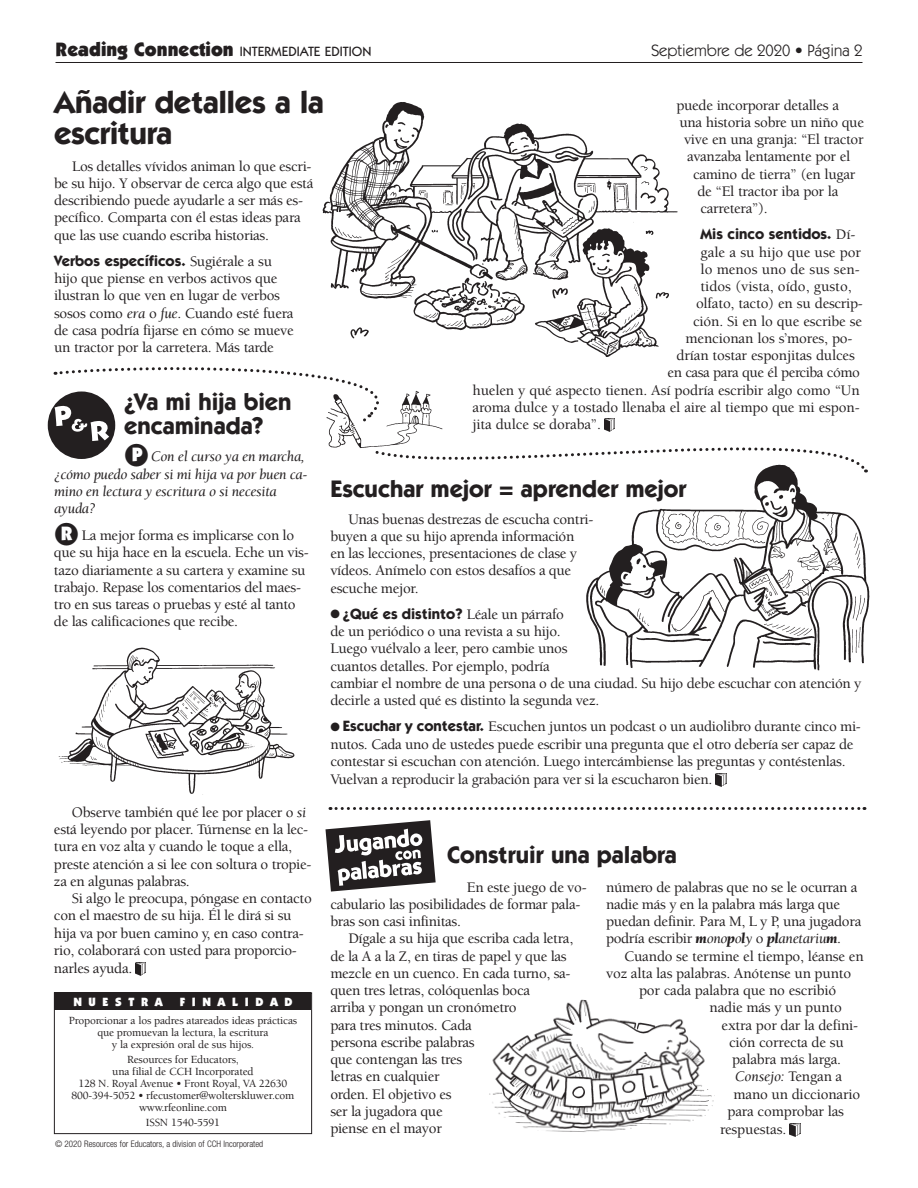
<style>
.page{position:relative;width:918px;height:1188px;background:#fff}
.page>*{position:absolute;margin:0;border:0;box-sizing:border-box;transform-origin:0 0}
.t1{font:700 31.5px/31.5px "ITC Kabel Std";letter-spacing:-.01em;color:#231f20}
.t2{font:700 24px/24px "ITC Kabel Std";color:#231f20}
.t3{font:16.5px "ITC Kabel Std";color:#231f20}
.t4{font:500 15px/17.2px "Berkeley Std";letter-spacing:-.02em;color:#231f20}
.t5{font:italic 15px/17.2px "Berkeley Std";letter-spacing:-.02em;color:#231f20}
.t6{font:500 15px "Berkeley Std";color:#231f20}
.t7{font:700 15px "ITC Kabel Std";color:#231f20}
.t8{font:500 13.5px "ITC Kabel Std";color:#231f20}
.t9{font:900 12px "ITC Kabel Std";letter-spacing:.55em;color:#fff}
.t10{font:500 11.25px/12px "Berkeley Std";letter-spacing:-.015em;color:#231f20;text-align:center}
.t11{font:300 condensed 9px "Helvetica Neue";color:#231f20}
.s1{font-weight:900;font-size:19.5px}
.s2{font-family:"ITC Kabel Std";font-weight:700}
.s3{font-weight:400;font-style:italic}
.s4{font-family:"Berkeley Std";font-weight:500}
.s5{font-family:"ITC Kabel Std";font-weight:900;font-style:normal;font-size:19.5px;color:#fff}
.s6{font-family:"ITC Kabel Std";font-weight:900;font-size:19.5px;color:#fff}
.s7{font-weight:900;font-style:italic}
.s8{font-weight:500;font-style:normal}
</style>
<div class="page">
<svg style="left:381px;top:447px;width:473px;height:15px"></svg>
<svg style="left:330px;top:807px;width:535px;height:3px"></svg>
<div style="left:54px;top:992px;width:258px;height:142px;border:1px solid #231f20"></div>
<div style="left:55px;top:992px;width:256px;height:18px;background:#231f20"></div>
<hr style="left:56px;top:62px;width:806px;height:1px;background:#231f20">
<img style="left:604px;top:418px;width:11px;height:14px">
<img style="left:136px;top:962px;width:10px;height:14px">
<img style="left:716px;top:773px;width:10px;height:14px">
<img style="left:790px;top:1123px;width:10px;height:14px">
<svg style="left:326px;top:820px;width:110px;height:72px"></svg>
<div style="left:48px;top:391px;width:67px;height:68px;background:#231f20;border-radius:50%"></div>
<svg style="left:55px;top:367px;width:308px;height:74px"></svg>
<img style="left:58px;top:647px;width:237px;height:148px">
<img style="left:489px;top:999px;width:226px;height:133px">
<img style="left:586px;top:462px;width:284px;height:209px">
<img style="left:322px;top:102px;width:356px;height:255px">
<img style="left:361px;top:387px;width:89px;height:67px">
<img style="left:313px;top:394px;width:53px;height:55px">
<h1 class="t8" style="left:56px;top:44px;width:317px"><span class="s1">Reading Connection</span> INTERMEDIATE EDITION</h1>
<h1 class="t3" style="left:651px;top:41px;width:213px">Septiembre de 2020 • Página 2</h1>
<h2 class="t1" style="left:54px;top:86px;width:271px">Añadir detalles a la escritura</h2>
<p class="t4" style="left:54px;top:158px;width:261px;text-indent:18px">Los detalles vívidos animan lo que escri&shy;be su hijo. Y observar de cerca algo que está describiendo puede ayudarle a ser más es&shy;pecífico. Comparta con él estas ideas para que las use cuando escriba historias.</p>
<p class="t4" style="left:54px;top:253px;width:241px"><span class="s2">Verbos específicos.</span> Sugiérale a su hijo que piense en verbos activos que ilustran lo que ven en lugar de verbos sosos como <span class="s3">era</span> o <span class="s3">fue</span>. Cuando esté fuera de casa podría fijarse en cómo se mueve un tractor por la carretera. Más tarde</p>
<p class="t4" style="left:676px;top:97px;width:164px">puede incorporar detalles a</p>
<p class="t4" style="left:680px;top:114px;width:186px">una historia sobre un niño que</p>
<p class="t4" style="left:684px;top:131px;width:181px">vive en una granja: “El tractor</p>
<p class="t4" style="left:687px;top:148px;width:165px">avanzaba lentamente por el</p>
<p class="t4" style="left:693px;top:166px;width:164px">camino de tierra” (en lugar</p>
<p class="t4" style="left:698px;top:183px;width:142px">de “El tractor iba por la</p>
<p class="t4" style="left:700px;top:200px;width:69px">carretera”).</p>
<p class="t7" style="left:700px;top:225px;width:157px">Mis cinco sentidos. <span class="s4">Dí-</span></p>
<p class="t6" style="left:700px;top:244px;width:162px">gale a su hijo que use por</p>
<p class="t6" style="left:700px;top:261px;width:161px">lo menos uno de sus sen-</p>
<p class="t6" style="left:700px;top:278px;width:153px">tidos (vista, oído, gusto,</p>
<p class="t4" style="left:696px;top:295px;width:168px">olfato, tacto) en su descrip-</p>
<p class="t4" style="left:693px;top:313px;width:171px">ción. Si en lo que escribe se</p>
<p class="t4" style="left:686px;top:330px;width:169px">mencionan los s’mores, po-</p>
<p class="t4" style="left:676px;top:347px;width:180px">drían tostar esponjitas dulces</p>
<p class="t4" style="left:668px;top:364px;width:194px">en casa para que él perciba cómo</p>
<p class="t4" style="left:472px;top:382px;width:389px">huelen y qué aspecto tienen. Así podría escribir algo como “Un</p>
<p class="t4" style="left:472px;top:399px;width:389px">aroma dulce y a tostado llenaba el aire al tiempo que mi espon-</p>
<p class="t4" style="left:472px;top:416px;width:130px">jita dulce se doraba”.</p>
<h2 class="t2" style="left:124px;top:390px;width:169px">¿Va mi hija bien encaminada?</h2>
<p class="t5" style="left:54px;top:448px;width:255px;text-indent:70px">●<span class="s5">P</span> Con el curso ya en marcha, ¿cómo puedo saber si mi hija va por buen ca&shy;mino en lectura y escritura o si necesita ayuda?</p>
<p class="t4" style="left:54px;top:527px;width:256px">●<span class="s6">R</span> La mejor forma es implicarse con lo que su hija hace en la escuela. Eche un vis&shy;tazo diariamente a su cartera y examine su trabajo. Repase los comentarios del maes&shy;tro en sus tareas o pruebas y esté al tanto de las calificaciones que recibe.</p>
<h2 class="t2" style="left:330px;top:477px;width:358px">Escuchar mejor = aprender mejor</h2>
<p class="t4" style="left:330px;top:511px;width:265px;text-indent:18px">Unas buenas destrezas de escucha contri&shy;buyen a que su hijo aprenda información<br>en las lecciones, presentaciones de clase y vídeos. Anímelo con estos desafíos a que escuche mejor.</p>
<p class="t4" style="left:330px;top:606px;width:533px">● <span class="s2">¿Qué es distinto?</span> Léale un párrafo<br>de un periódico o una revista a su hijo.<br>Luego vuélvalo a leer, pero cambie unos<br>cuantos detalles. Por ejemplo, podría<br>cambiar el nombre de una persona o de una ciudad. Su hijo debe escuchar con atención y decirle a usted qué es distinto la segunda vez.</p>
<p class="t4" style="left:330px;top:718px;width:532px">● <span class="s2">Escuchar y contestar.</span> Escuchen juntos un podcast o un audiolibro durante cinco mi&shy;nutos. Cada uno de ustedes puede escribir una pregunta que el otro debería ser capaz de contestar si escuchan con atención. Luego intercámbiense las preguntas y contéstenlas.<br>Vuelvan a reproducir la grabación para ver si la escucharon bien.</p>
<p class="t4" style="left:72px;top:804px;width:236px">Observe también qué lee por placer o <span class="s3">si</span></p>
<p class="t4" style="left:54px;top:821px;width:256px">está leyendo por placer. Túrnense en la lec-</p>
<p class="t4" style="left:54px;top:838px;width:240px">tura en voz alta y cuando le toque a ella,</p>
<p class="t4" style="left:54px;top:856px;width:259px">preste atención a si lee con soltura o tropie-</p>
<p class="t4" style="left:54px;top:873px;width:137px">za en algunas palabras.</p>
<p class="t4" style="left:72px;top:890px;width:241px">Si algo le preocupa, póngase en contacto</p>
<p class="t4" style="left:54px;top:907px;width:239px">con el maestro de su hija. Él le dirá si su</p>
<p class="t4" style="left:54px;top:925px;width:251px">hija va por buen camino y, en caso contra-</p>
<p class="t4" style="left:54px;top:942px;width:244px">rio, colaborará con usted para proporcio-</p>
<p class="t4" style="left:54px;top:960px;width:80px">narles ayuda.</p>
<h3 class="t9" style="left:73px;top:994px;width:91px">NUESTRA</h3>
<h3 class="t9" style="left:180px;top:994px;width:114px">FINALIDAD</h3>
<p class="t10" style="left:69px;top:1015px;width:230px">Proporcionar a los padres atareados ideas prácticas que promuevan la lectura, la escritura<br>y la expresión oral de sus hijos.</p>
<p class="t10" style="left:72px;top:1054px;width:224px">Resources for Educators,<br>una filial de CCH Incorporated<br>128 N. Royal Avenue • Front Royal, VA 22630<br>800-394-5052 • rfecustomer@wolterskluwer.com www.rfeonline.com</p>
<p class="t10" style="left:146px;top:1117px;width:76px">ISSN 1540-5591</p>
<p class="t11" style="left:55px;top:1139px;width:210px">© 2020 Resources for Educators, a division of CCH Incorporated</p>
<h2 class="t2" style="left:447px;top:842px;width:231px">Construir una palabra</h2>
<p class="t4" style="left:467px;top:879px;width:121px">En este juego de vo-</p>
<p class="t4" style="left:330px;top:896px;width:252px">cabulario las posibilidades de formar pala-</p>
<p class="t4" style="left:330px;top:913px;width:132px">bras son casi infinitas.</p>
<p class="t4" style="left:348px;top:930px;width:226px">Dígale a su hija que escriba cada letra,</p>
<p class="t4" style="left:330px;top:948px;width:238px">de la A a la Z, en tiras de papel y que las</p>
<p class="t4" style="left:330px;top:965px;width:242px">mezcle en un cuenco. En cada turno, sa-</p>
<p class="t4" style="left:330px;top:982px;width:201px">quen tres letras, colóquenlas boca</p>
<p class="t4" style="left:330px;top:999px;width:188px">arriba y pongan un cronómetro</p>
<p class="t4" style="left:330px;top:1017px;width:143px">para tres minutos. Cada</p>
<p class="t4" style="left:330px;top:1034px;width:146px">persona escribe palabras</p>
<p class="t4" style="left:330px;top:1051px;width:133px">que contengan las tres</p>
<p class="t4" style="left:330px;top:1068px;width:111px">letras en cualquier</p>
<p class="t4" style="left:330px;top:1086px;width:123px">orden. El objetivo es</p>
<p class="t4" style="left:330px;top:1103px;width:114px">ser la jugadora que</p>
<p class="t4" style="left:330px;top:1120px;width:113px">piense en el mayor</p>
<p class="t4" style="left:606px;top:879px;width:253px">número de palabras que no se le ocurran a</p>
<p class="t4" style="left:606px;top:896px;width:236px">nadie más y en la palabra más larga que</p>
<p class="t4" style="left:606px;top:913px;width:257px">puedan definir. Para M, L y P, una jugadora</p>
<p class="t4" style="left:606px;top:930px;width:237px">podría escribir <span class="s7">m</span><span class="s3">ono</span><span class="s7">p</span><span class="s3">o</span><span class="s7">l</span><span class="s3">y</span> o <span class="s7">pl</span><span class="s3">anetariu</span><span class="s7">m</span>.</p>
<p class="t4" style="left:624px;top:948px;width:241px">Cuando se termine el tiempo, léanse en</p>
<p class="t4" style="left:606px;top:965px;width:247px">voz alta las palabras. Anótense un punto</p>
<p class="t4" style="left:639px;top:982px;width:199px">por cada palabra que no escribió</p>
<p class="t4" style="left:710px;top:999px;width:134px">nadie más y un punto</p>
<p class="t4" style="left:722px;top:1017px;width:138px">extra por dar la defini-</p>
<p class="t4" style="left:729px;top:1034px;width:116px">ción correcta de su</p>
<p class="t4" style="left:732px;top:1051px;width:111px">palabra más larga.</p>
<p class="t5" style="left:735px;top:1068px;width:109px">Consejo: <span class="s8">Tengan a</span></p>
<p class="t4" style="left:734px;top:1086px;width:128px">mano un diccionario</p>
<p class="t4" style="left:728px;top:1103px;width:118px">para comprobar las</p>
<p class="t4" style="left:720px;top:1121px;width:68px">respuestas.</p>
</div>
